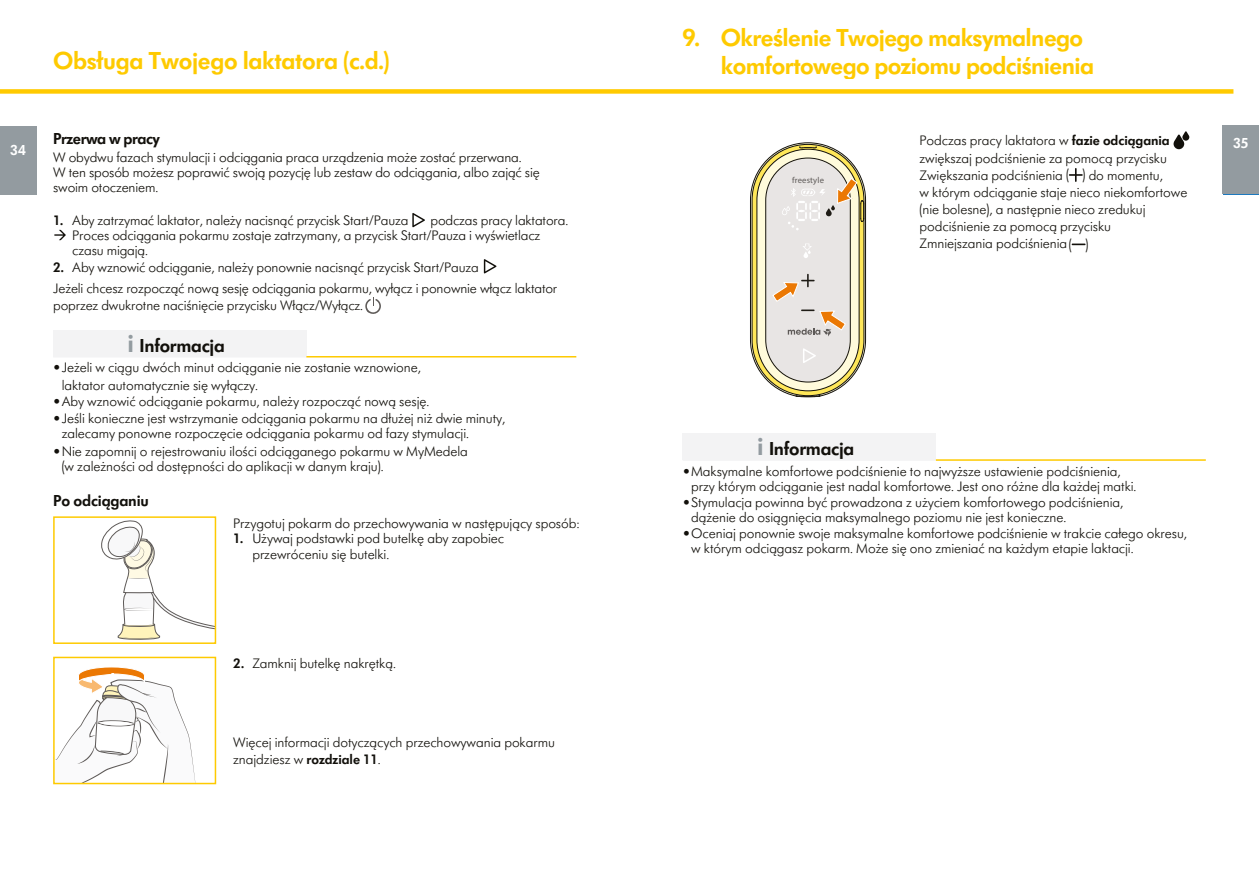
<style>
.page{position:relative;width:1259px;height:893px;background:#fff}
.page>*{position:absolute;margin:0;border:0;box-sizing:border-box;transform-origin:0 0}
.t1{font:600 25.5px/28.5px "Futura SB Medela";letter-spacing:-.02em;color:#feca00}
.t2{font:600 19.5px "Futura SB Medela";letter-spacing:-.015em;color:#12100b}
.t3{font:600 16.5px "Futura SB Medela";letter-spacing:-.02em;color:#12100b}
.t4{font:600 15px "Futura SB Medela";color:#fff}
.t5{font:300 14.25px/15px "Futura SB Medela";letter-spacing:-.005em;color:#12100b}
.t6{font:8.55px "Myriad Pro";letter-spacing:.02em;color:#5e5a58}
.s1{font-weight:600}
.s2{font-size:27px;color:#939ba0}
</style>
<div class="page">
<div style="left:0;top:127px;width:36px;height:68px;background:#939ba0"></div>
<svg style="left:54px;top:230px;width:12px;height:10px"></svg>
<svg style="left:365px;top:297px;width:16px;height:17px"></svg>
<div style="left:53px;top:331px;width:253px;height:26px;background:#f3f3f4"></div>
<hr style="left:306px;top:356px;width:270px;height:1px;background:#feca00">
<svg style="left:101px;top:521px;width:112px;height:119px"></svg>
<div style="left:53px;top:516px;width:163px;height:128px;border:2px solid #feca00"></div>
<svg style="left:54px;top:656px;width:144px;height:125px"></svg>
<div style="left:53px;top:657px;width:163px;height:127px;border:2px solid #feca00"></div>
<svg style="left:412px;top:213px;width:13px;height:14px"></svg>
<svg style="left:484px;top:259px;width:12px;height:14px"></svg>
<div style="left:1222px;top:126px;width:37px;height:68px;background:#939ba0"></div>
<svg style="left:750px;top:142px;width:116px;height:255px"></svg>
<div style="left:682px;top:434px;width:253px;height:26px;background:#f3f3f4"></div>
<hr style="left:935px;top:459px;width:270px;height:2px;background:#feca00">
<hr style="left:682px;top:459px;width:253px;height:2px;background:#f3f3f4">
<svg style="left:1173px;top:131px;width:16px;height:18px"></svg>
<svg style="left:1069px;top:168px;width:13px;height:14px"></svg>
<svg style="left:1071px;top:244px;width:14px;height:1px"></svg>
<div style="left:0;top:89px;width:1233px;height:5px;background:#ffca00"></div>
<p class="t4" style="left:10px;top:141px;width:17px">34</p>
<h1 class="t1" style="left:53px;top:47px;width:338px">Obsługa Twojego laktatora (c.d.)</h1>
<p class="t3" style="left:53px;top:129px;width:108px">Przerwa w pracy</p>
<p class="t5" style="left:53px;top:149px;width:488px">W obydwu fazach stymulacji i odciągania praca urządzenia może zostać przerwana.<br>W ten sposób możesz poprawić swoją pozycję lub zestaw do odciągania, albo zająć się swoim otoczeniem.</p>
<p class="t5" style="left:53px;top:212px;width:357px"><span class="s1">1.</span> Aby zatrzymać laktator, należy nacisnąć przycisk Start/Pauza</p>
<p class="t5" style="left:72px;top:212px;width:497px;text-indent:358px">podczas pracy laktatora.<br>Proces odciągania pokarmu zostaje zatrzymany, a przycisk Start/Pauza i wyświetlacz czasu migają.</p>
<p class="t5" style="left:53px;top:256px;width:506px;line-height:21.6px"><span class="s1">2.</span> Aby wznowić odciąganie, należy ponownie nacisnąć przycisk Start/Pauza<br>Jeżeli chcesz rozpocząć nową sesję odciągania pokarmu, wyłącz i ponownie włącz laktator</p>
<p class="t5" style="left:53px;top:298px;width:311px">poprzez dwukrotne naciśnięcie przycisku Włącz/Wyłącz.</p>
<h2 class="t2" style="left:128px;top:334px;width:99px"><span class="s2">i</span> Informacja</h2>
<p class="t5" style="left:62px;top:359px;width:361px;line-height:17.1px;text-indent:-8px">• Jeżeli w ciągu dwóch minut odciąganie nie zostanie wznowione, laktator automatycznie się wyłączy.</p>
<p class="t5" style="left:53px;top:394px;width:378px">• Aby wznowić odciąganie pokarmu, należy rozpocząć nową sesję.</p>
<p class="t5" style="left:62px;top:411px;width:445px;text-indent:-8px">• Jeśli konieczne jest wstrzymanie odciągania pokarmu na dłużej niż dwie minuty, zalecamy ponowne rozpoczęcie odciągania pokarmu od fazy stymulacji.</p>
<p class="t5" style="left:62px;top:444px;width:408px;text-indent:-8px">• Nie zapomnij o rejestrowaniu ilości odciąganego pokarmu w MyMedela (w zależności od dostępności do aplikacji w danym kraju).</p>
<p class="t3" style="left:53px;top:490px;width:97px">Po odciąganiu</p>
<p class="t5" style="left:233px;top:515px;width:348px">Przygotuj pokarm do przechowywania w następujący sposób:</p>
<p class="t5" style="left:252px;top:531px;width:253px;text-indent:-19px"><span class="s1">1.</span> Używaj podstawki pod butelkę aby zapobiec przewróceniu się butelki.</p>
<p class="t5" style="left:233px;top:656px;width:164px"><span class="s1">2.</span> Zamknij butelkę nakrętką.</p>
<p class="t5" style="left:233px;top:733px;width:323px;line-height:17.1px">Więcej informacji dotyczących przechowywania pokarmu znajdziesz w <span class="s1">rozdziale 11</span>.</p>
<h1 class="t1" style="left:721px;top:23px;width:375px;text-indent:-38px">9. Określenie Twojego maksymalnego komfortowego poziomu podciśnienia</h1>
<p class="t6" style="left:792px;top:175px;width:33px">freestyle</p>
<p class="t5" style="left:919px;top:132px;width:269px;line-height:17.1px">Podczas pracy laktatora w <span class="s1">fazie odciągania </span>zwiększaj podciśnienie za pomocą przycisku Zwiększania podciśnienia ( ) do momentu,<br>w którym odciąganie staje nieco niekomfortowe (nie bolesne), a następnie nieco zredukuj podciśnienie za pomocą przycisku Zmniejszania podciśnienia( )</p>
<p class="t4" style="left:1233px;top:134px;width:17px">35</p>
<h2 class="t2" style="left:757px;top:437px;width:99px"><span class="s2">i</span> Informacja</h2>
<p class="t5" style="left:691px;top:463px;width:447px;text-indent:-8px">• Maksymalne komfortowe podciśnienie to najwyższe ustawienie podciśnienia, przy którym odciąganie jest nadal komfortowe. Jest ono różne dla każdej matki.</p>
<p class="t5" style="left:691px;top:495px;width:434px;text-indent:-8px">• Stymulacja powinna być prowadzona z użyciem komfortowego podciśnienia, dążenie do osiągnięcia maksymalnego poziomu nie jest konieczne.</p>
<p class="t5" style="left:691px;top:526px;width:497px;text-indent:-8px">• Oceniaj ponownie swoje maksymalne komfortowe podciśnienie w trakcie całego okresu, w którym odciągasz pokarm. Może się ono zmieniać na każdym etapie laktacji.</p>
</div>
